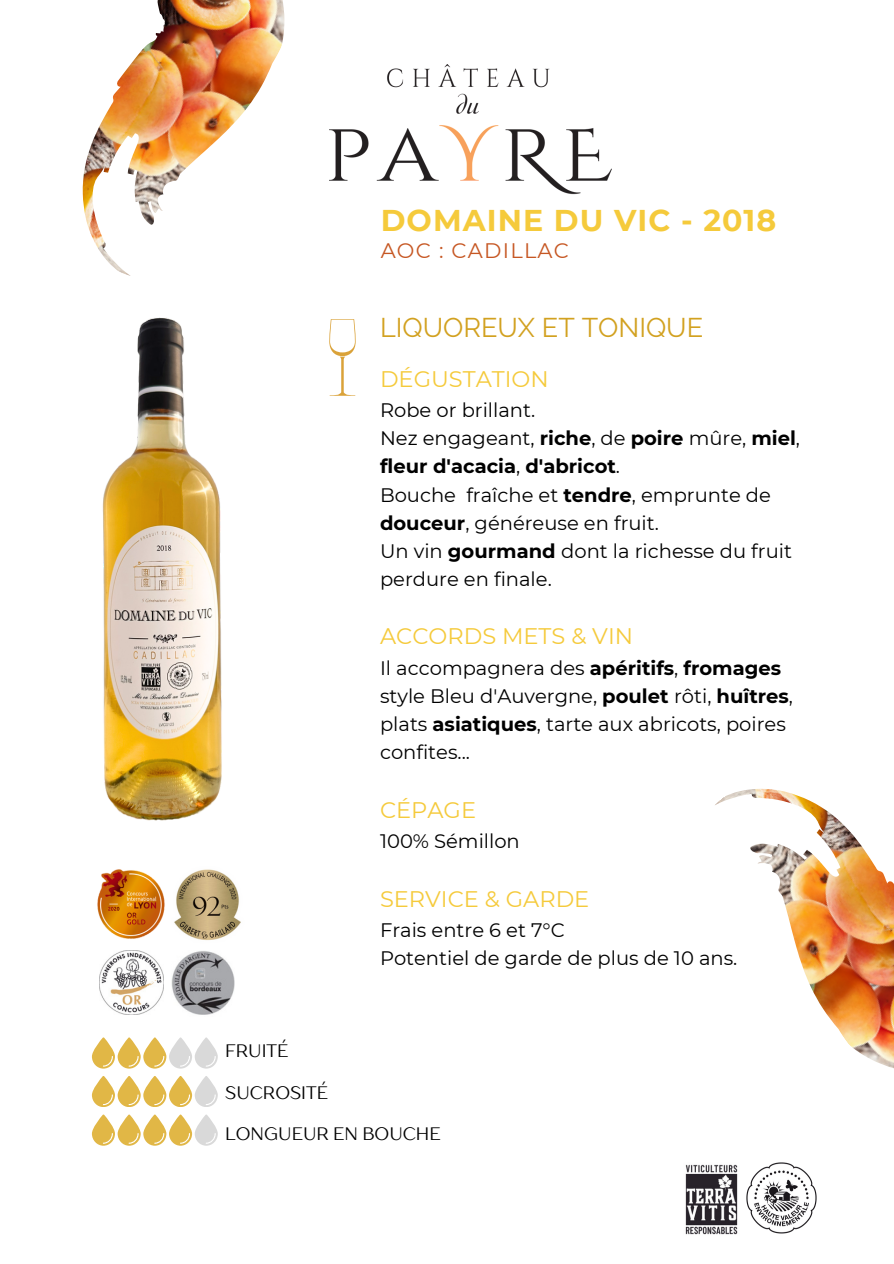
<style>
.page{position:relative;width:894px;height:1264px;background:#fff}
.page>*{position:absolute;margin:0;border:0;box-sizing:border-box;transform-origin:0 0}
.t1{font:700 30px "Montserrat";letter-spacing:.035em;color:#f5ca3b}
.t2{font:27px "Raleway";color:#d2a120}
.t3{font:22.5px "Montserrat";color:#f5ca3b}
.t4{font:21px "Montserrat";letter-spacing:.06em;color:#c65723}
.t5{font:19.5px/28.2px "Montserrat";color:#000}
.t6{font:18px "TT Drugs";color:#000}
.s1{font-weight:700}
</style>
<div class="page">
<img style="left:83px;top:0;width:201px;height:271px">
<img style="left:329px;top:64px;width:282px;height:131px">
<svg style="left:92px;top:1037px;width:126px;height:31px"></svg>
<svg style="left:92px;top:1076px;width:126px;height:31px"></svg>
<svg style="left:92px;top:1114px;width:126px;height:31px"></svg>
<img style="left:102px;top:317px;width:120px;height:504px">
<img style="left:685px;top:1164px;width:53px;height:71px">
<img style="left:746px;top:1162px;width:71px;height:72px">
<img style="left:723px;top:788px;width:170px;height:280px">
<svg style="left:329px;top:319px;width:26px;height:76px"></svg>
<img style="left:97px;top:869px;width:68px;height:70px">
<img style="left:99px;top:950px;width:65px;height:64px">
<img style="left:171px;top:951px;width:63px;height:64px">
<img style="left:174px;top:869px;width:67px;height:71px">
<p class="t1" style="left:380px;top:202px;width:397px">DOMAINE DU VIC - 2018</p>
<p class="t4" style="left:380px;top:237px;width:190px">AOC : CADILLAC</p>
<p class="t2" style="left:380px;top:312px;width:324px">LIQUOREUX ET TONIQUE</p>
<p class="t3" style="left:380px;top:365px;width:170px">DÉGUSTATION</p>
<p class="t5" style="left:380px;top:396px;width:421px">Robe or brillant.<br>Nez engageant, <span class="s1">riche</span>, de <span class="s1">poire</span> mûre, <span class="s1">miel</span>, <span class="s1">fleur d'acacia</span>, <span class="s1">d'abricot</span>.<br>Bouche fraîche et <span class="s1">tendre</span>, emprunte de <span class="s1">douceur</span>, généreuse en fruit.<br>Un vin <span class="s1">gourmand</span> dont la richesse du fruit perdure en finale.</p>
<p class="t3" style="left:380px;top:622px;width:254px">ACCORDS METS &amp; VIN</p>
<p class="t5" style="left:380px;top:653px;width:414px">Il accompagnera des <span class="s1">apéritifs</span>, <span class="s1">fromages </span>style Bleu d'Auvergne, <span class="s1">poulet</span> rôti, <span class="s1">huîtres</span>, plats <span class="s1">asiatiques</span>, tarte aux abricots, poires confites...</p>
<p class="t3" style="left:380px;top:796px;width:97px">CÉPAGE</p>
<p class="t5" style="left:380px;top:827px;width:141px">100% Sémillon</p>
<p class="t3" style="left:380px;top:885px;width:211px">SERVICE &amp; GARDE</p>
<p class="t5" style="left:380px;top:916px;width:359px">Frais entre 6 et 7°C<br>Potentiel de garde de plus de 10 ans.</p>
<h1 class="t6" style="left:225px;top:1039px;width:65px">FRUITÉ</h1>
<h3 class="t6" style="left:225px;top:1081px;width:104px">SUCROSITÉ</h3>
<p class="t6" style="left:225px;top:1122px;width:217px">LONGUEUR EN BOUCHE</p>
</div>
